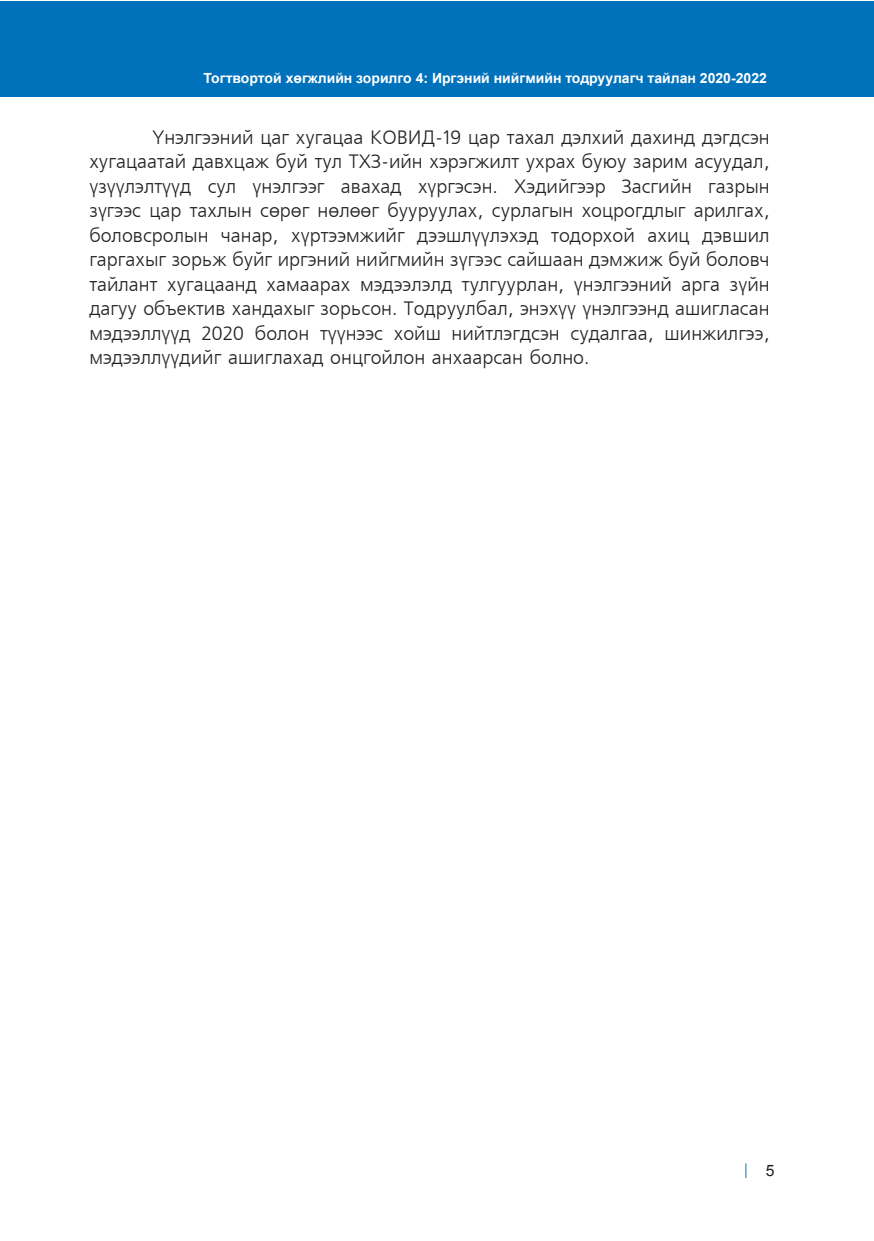
<style>
.page{position:relative;width:874px;height:1241px;background:#fff}
.page>*{position:absolute;margin:0;border:0;box-sizing:border-box;transform-origin:0 0}
.t1{font:19.25px/24.5px "Mogul Freeset";color:#231f20;text-align:justify}
.t2{font:15.75px "Mogul Arial";color:#231f20}
.t3{font:700 14px "Mogul Arial";color:#fff}
</style>
<div class="page">
<svg style="left:745px;top:1163px;width:1px;height:14px"></svg>
<div style="left:0;top:1px;width:873px;height:96px;background:#0072bc"></div>
<p class="t3" style="left:203px;top:70px;width:564px">Тогтвортой хөгжлийн зорилго 4: Иргэний нийгмийн тодруулагч тайлан 2020-2022</p>
<p class="t1" style="left:89px;top:126px;width:681px;text-indent:63px">Үнэлгээний цаг хугацаа КОВИД-19 цар тахал дэлхий дахинд дэгдсэн хугацаатай давхцаж буй тул ТХЗ-ийн хэрэгжилт ухрах буюу зарим асуудал, үзүүлэлтүүд сул үнэлгээг авахад хүргэсэн. Хэдийгээр Засгийн газрын зүгээс цар тахлын сөрөг нөлөөг бууруулах, сурлагын хоцрогдлыг арилгах, боловсролын чанар, хүртээмжийг дээшлүүлэхэд тодорхой ахиц дэвшил гаргахыг зорьж буйг иргэний нийгмийн зүгээс сайшаан дэмжиж буй боловч тайлант хугацаанд хамаарах мэдээлэлд тулгуурлан, үнэлгээний арга зүйн дагуу объектив хандахыг зорьсон. Тодруулбал, энэхүү үнэлгээнд ашигласан мэдээллүүд 2020 болон түүнээс хойш нийтлэгдсэн судалгаа, шинжилгээ, мэдээллүүдийг ашиглахад онцгойлон анхаарсан болно.</p>
<p class="t2" style="left:765px;top:1161px;width:10px">5</p>
</div>
